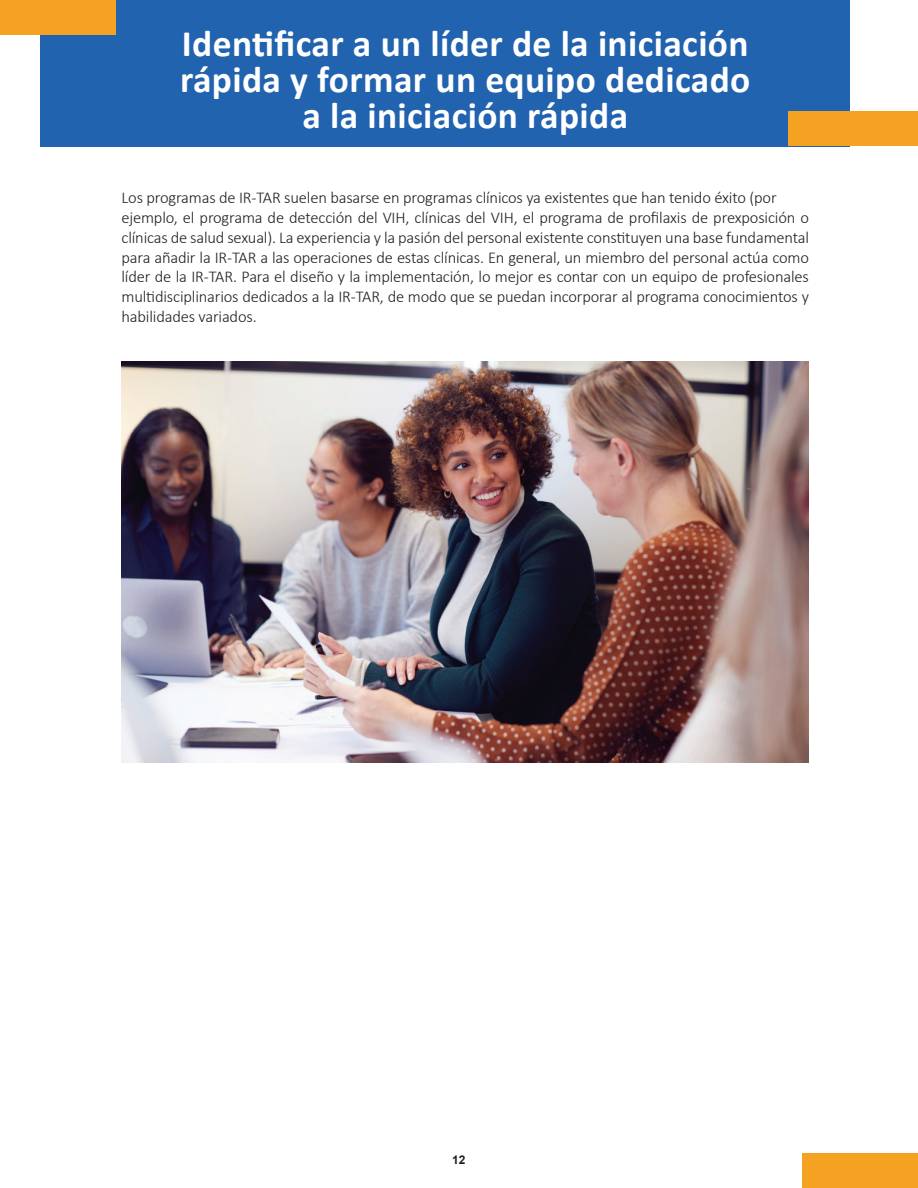
<style>
.page{position:relative;width:918px;height:1188px;background:#fff}
.page>*{position:absolute;margin:0;border:0;box-sizing:border-box;transform-origin:0 0}
.t1{font:700 37.5px/36px "Calibri";letter-spacing:.01em;color:#fff;text-align:center}
.t2{font:300 16.5px/19.8px "Calibri";letter-spacing:-.01em;color:#231f20}
.t3{font:700 12px "Arial";color:#231f20}
</style>
<div class="page">
<div style="left:40px;top:0;width:810px;height:146px;background:#2163af"></div>
<div style="left:0;top:0;width:116px;height:35px;background:#f5a122"></div>
<div style="left:789px;top:111px;width:129px;height:35px;background:#f5a122"></div>
<div style="left:802px;top:1153px;width:116px;height:35px;background:#f5a122"></div>
<img style="left:122px;top:361px;width:687px;height:402px">
<h1 class="t1" style="left:180px;top:24px;width:572px">Identificar a un líder de la iniciación rápida y formar un equipo dedicado a la iniciación rápida</h1>
<p class="t2" style="left:122px;top:188px;width:689px">Los programas de IR-TAR suelen basarse en programas clínicos ya existentes que han tenido éxito (por ejemplo, el programa de detección del VIH, clínicas del VIH, el programa de profilaxis de prexposición o clínicas de salud sexual). La experiencia y la pasión del personal existente constituyen una base fundamental para añadir la IR-TAR a las operaciones de estas clínicas. En general, un miembro del personal actúa como líder de la IR-TAR. Para el diseño y la implementación, lo mejor es contar con un equipo de profesionales multidisciplinarios dedicados a la IR-TAR, de modo que se puedan incorporar al programa conocimientos y habilidades variados.</p>
<p class="t3" style="left:452px;top:1152px;width:15px">12</p>
</div>
